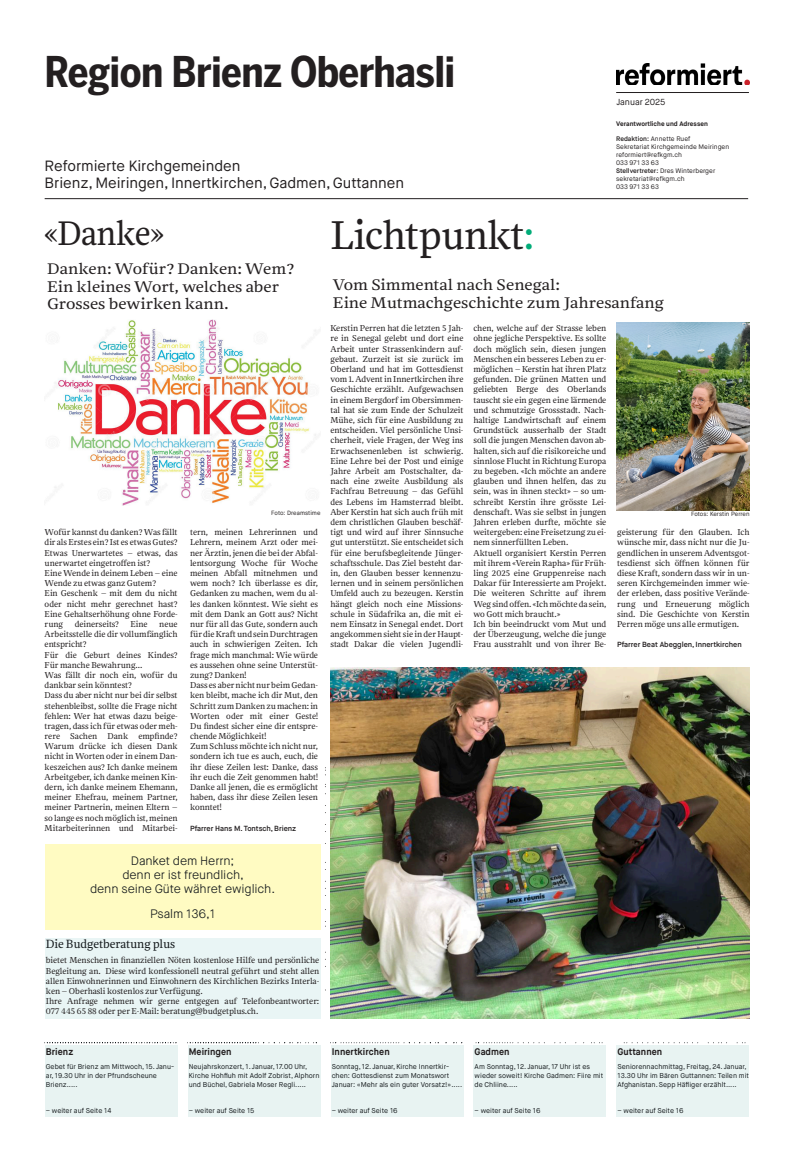
<style>
.page{position:relative;width:794px;height:1166px;background:#fff}
.page>*{position:absolute;margin:0;border:0;box-sizing:border-box;transform-origin:0 0}
.t1{font:700 42px "Benton Sans Cond";letter-spacing:-.015em;color:#231f20}
.t2{font:41.12px "NN Rekja";letter-spacing:-.025em;color:#231f20}
.t3{font:35px "NN Rekja";letter-spacing:-.025em;color:#231f20}
.t4{font:15.75px/17.5px "NN Rekja";letter-spacing:-.005em;color:#231f20;scale:1.11 1}
.t5{font:14.88px/17.5px "Maison Neue";letter-spacing:-.005em;color:#231f20}
.t6{font:300 12.25px/14px "Maison Neue";letter-spacing:-.01em;color:#14191c;text-align:center}
.t7{font:12.25px "NN Rekja";letter-spacing:-.01em;color:#14191c}
.t8{font:700 9.62px "Maison Neue";letter-spacing:.005em;color:#231f20;scale:.95 1}
.t9{font:8.75px/10.2px "NN Rekja";letter-spacing:-.005em;color:#231f20}
.t10{font:8.75px "Maison Neue";letter-spacing:-.005em;color:#231f20}
.t11{font:600 7.44px "Maison Neue";letter-spacing:-.005em;color:#231f20}
.t12{font:7px/8.8px "Maison Neue";color:#14191c}
.t13{font:6.56px/7.9px "Maison Neue";color:#231f20}
.t14{font:700 6.56px "Maison Neue";color:#231f20}
.t15{font:6.12px "Maison Neue";color:#231f20}
.s1{color:#00ac78}
.s2{font-weight:600}
</style>
<div class="page">
<svg style="left:325px;top:767px;width:1px;height:224px"></svg>
<hr style="left:45px;top:198px;width:703px;height:1px;background:#231f20">
<hr style="left:616px;top:92px;width:133px;height:1px;background:#231f20">
<div style="left:45px;top:1045px;width:133px;height:71px;background:#e8f3f2"></div>
<svg style="left:46px;top:1042px;width:131px;height:1px"></svg>
<div style="left:188px;top:1045px;width:132px;height:71px;background:#e8f3f2"></div>
<svg style="left:189px;top:1042px;width:128px;height:1px"></svg>
<div style="left:330px;top:1045px;width:133px;height:71px;background:#e8f3f2"></div>
<svg style="left:330px;top:1042px;width:133px;height:1px"></svg>
<div style="left:473px;top:1045px;width:133px;height:71px;background:#e8f3f2"></div>
<svg style="left:475px;top:1042px;width:128px;height:1px"></svg>
<div style="left:616px;top:1045px;width:133px;height:71px;background:#e8f3f2"></div>
<svg style="left:623px;top:1042px;width:123px;height:1px"></svg>
<img style="left:616px;top:64px;width:133px;height:21px">
<img style="left:54px;top:319px;width:262px;height:187px">
<div style="left:45px;top:844px;width:275px;height:86px;background:#fffbc2"></div>
<img style="left:330px;top:667px;width:419px;height:351px">
<img style="left:616px;top:323px;width:133px;height:187px">
<div style="left:45px;top:938px;width:275px;height:80px;background:#e9f5f5"></div>
<h1 class="t1" style="left:45px;top:53px;width:412px">Region Brienz Oberhasli</h1>
<h3 class="t5" style="left:45px;top:158px;width:361px">Reformierte Kirchgemeinden<br>Brienz, Meiringen, Innertkirchen, Gadmen, Guttannen</h3>
<h3 class="t3" style="left:45px;top:220px;width:121px">«Danke»</h3>
<h2 class="t2" style="left:330px;top:220px;width:206px">Lichtpunkt<span class="s1">:</span></h2>
<p class="t10" style="left:616px;top:98px;width:51px">Januar 2025</p>
<p class="t14" style="left:616px;top:121px;width:93px">Verantwortliche und Adressen</p>
<p class="t13" style="left:616px;top:136px;width:115px"><span class="s2">Redaktion:</span> Annette Ruef<br>Sekretariat Kirchgemeinde Meiringen reformiert@refkgm.ch<br>033 971 33 63<br><span class="s2">Stellvertreter:</span> Dres Winterberger sekretariat@refkgm.ch<br>033 971 33 63</p>
<h3 class="t4" style="left:47px;top:261px;width:224px">Danken: Wofür? Danken: Wem?<br>Ein kleines Wort, welches aber<br>Grosses bewirken kann.</h3>
<p class="t9" style="left:45px;top:528px;width:134px">Wofür kannst du danken? Was fällt dir als Erstes ein? Ist es etwas Gutes?<br>Etwas Unerwartetes – etwas, das unerwartet eingetroffen ist?<br>Eine Wende in deinem Leben – eine<br>Wende zu etwas ganz Gutem?<br>Ein Geschenk – mit dem du nicht oder nicht mehr gerechnet hast?<br>Eine Gehaltserhöhung ohne Forde&shy;rung</p>
<p class="t9" style="left:75px;top:619px;width:46px">deinerseits?</p>
<p class="t9" style="left:131px;top:619px;width:19px">Eine</p>
<p class="t9" style="left:45px;top:620px;width:134px;text-indent:115px">neue<br>Arbeitsstelle die dir vollumfänglich entspricht?<br>Für die Geburt deines Kindes?<br>Für manche Bewahrung...<br>Was fällt dir noch ein, wofür du dankbar sein könntest?<br>Dass du aber nicht nur bei dir selbst stehenbleibst, sollte die Frage nicht fehlen: Wer hat etwas dazu beige&shy;tragen, dass ich für etwas oder meh&shy;rere Sachen Dank empfinde?<br>Warum drücke ich diesen Dank nicht in Worten oder in einem Dan&shy;keszeichen aus? Ich danke meinem<br>Arbeitgeber, ich danke meinen Kin&shy;dern, ich danke meinem Ehemann, meiner Ehefrau, meinem Partner, meiner Partnerin, meinen Eltern – so lange es noch möglich ist, meinen<br>Mitarbeiterinnen und Mitarbei-</p>
<p class="t15" style="left:271px;top:510px;width:51px">Foto: Dreamstime</p>
<p class="t9" style="left:190px;top:528px;width:129px">tern, meinen Lehrerinnen und<br>Lehrern, meinem Arzt oder mei&shy;ner Ärztin, jenen die bei der Abfal&shy;lentsorgung Woche für Woche meinen Abfall mitnehmen und wem noch? Ich überlasse es dir,<br>Gedanken zu machen, wem du al&shy;les danken könntest. Wie sieht es mit dem Dank an Gott aus? Nicht nur für all das Gute, sondern auch für die Kraft und sein Durchtragen auch in schwierigen Zeiten. Ich frage mich manchmal: Wie würde es aussehen ohne seine Unterstüt&shy;zung? Danken!<br>Dass es aber nicht nur beim Gedan&shy;ken bleibt, mache ich dir Mut, den<br>Schritt zum Danken zu machen: in<br>Worten oder mit einer Geste!<br>Du findest sicher eine dir entspre&shy;chende Möglichkeit!<br>Zum Schluss möchte ich nicht nur, sondern ich tue es auch, euch, die ihr diese Zeilen lest: Danke, dass ihr euch die Zeit genommen habt!<br>Danke all jenen, die es ermöglicht haben, dass ihr diese Zeilen lesen konntet!</p>
<p class="t11" style="left:190px;top:825px;width:108px">Pfarrer Hans M. Tontsch, Brienz</p>
<h3 class="t6" style="left:90px;top:855px;width:186px">Danket dem Herrn;<br>denn er ist freundlich,<br>denn seine Güte währet ewiglich.</h3>
<h3 class="t6" style="left:150px;top:907px;width:67px">Psalm 136,1</h3>
<h3 class="t7" style="left:46px;top:939px;width:131px">Die Budgetberatung plus</h3>
<p class="t9" style="left:46px;top:956px;width:275px">bietet Menschen in finanziellen Nöten kostenlose Hilfe und persönliche Begleitung an. Diese wird konfessionell neutral geführt und steht allen allen Einwohnerinnen und Einwohnern des Kirchlichen Bezirks Interla&shy;ken – Oberhasli kostenlos zur Verfügung.<br>Ihre Anfrage nehmen wir gerne entgegen auf Telefonbeantworter:<br>077 445 65 88 oder per E-Mail: beratung@budgetplus.ch.</p>
<h3 class="t4" style="left:333px;top:277px;width:300px">Vom Simmental nach Senegal:<br>Eine Mutmachgeschichte zum Jahresanfang</h3>
<p class="t9" style="left:330px;top:324px;width:134px;text-align:justify">Kerstin Perren hat die letzten 5 Jah&shy;re in Senegal gelebt und dort eine Arbeit unter Strassenkindern auf&shy;gebaut. Zurzeit ist sie zurück im Oberland und hat im Gottesdienst vom 1. Advent in Innertkirchen ihre Geschichte erzählt. Aufgewachsen in einem Bergdorf im Obersimmen&shy;tal hat sie zum Ende der Schulzeit Mühe, sich für eine Ausbildung zu entscheiden. Viel persönliche Unsi&shy;cherheit, viele Fragen, der Weg ins Erwachsenenleben ist schwierig.<br>Eine Lehre bei der Post und einige Jahre Arbeit am Postschalter, da&shy;nach eine zweite Ausbildung als Fachfrau Betreuung – das Gefühl des Lebens im Hamsterrad bleibt.<br>Aber Kerstin hat sich auch früh mit dem christlichen Glauben beschäf&shy;tigt und wird auf ihrer Sinnsuche gut unterstützt. Sie entscheidet sich für eine berufsbegleitende Jünger&shy;schaftsschule. Das Ziel besteht dar&shy;in, den Glauben besser kennenzu&shy;lernen und in seinem persönlichen Umfeld auch zu bezeugen. Kerstin hängt gleich noch eine Missions&shy;schule in Südafrika an, die mit ei&shy;nem Einsatz in Senegal endet. Dort angekommen sieht sie in der Haupt&shy;stadt Dakar die vielen Jugendli-</p>
<p class="t9" style="left:473px;top:324px;width:134px">chen, welche auf der Strasse leben ohne jegliche Perspektive. Es sollte doch möglich sein, diesen jungen Menschen ein besseres Leben zu er&shy;möglichen – Kerstin hat ihren Platz gefunden. Die grünen Matten und geliebten Berge des Oberlands tauscht sie ein gegen eine lärmende und schmutzige Grossstadt. Nach&shy;haltige Landwirtschaft auf einem Grundstück ausserhalb der Stadt soll die jungen Menschen davon ab&shy;halten, sich auf die risikoreiche und sinnlose Flucht in Richtung Europa zu begeben. «Ich möchte an andere glauben und ihnen helfen, das zu sein, was in ihnen steckt» – so um&shy;schreibt Kerstin ihre grösste Lei&shy;denschaft. Was sie selbst in jungen Jahren erleben durfte, möchte sie weitergeben: eine Freisetzung zu ei&shy;nem sinnerfüllten Leben.<br>Aktuell organisiert Kerstin Perren mit ihrem «Verein Rapha» für Früh&shy;ling 2025 eine Gruppenreise nach Dakar für Interessierte am Projekt.<br>Die weiteren Schritte auf ihrem Weg sind offen. «Ich möchte da sein, wo Gott mich braucht.»<br>Ich bin beeindruckt vom Mut und der Überzeugung, welche die junge Frau ausstrahlt und von ihrer Be-</p>
<p class="t15" style="left:691px;top:511px;width:60px">Fotos: Kerstin Perren</p>
<p class="t9" style="left:617px;top:528px;width:134px;text-align:justify">geisterung für den Glauben. Ich wünsche mir, dass nicht nur die Ju&shy;gendlichen in unserem Adventsgot&shy;tesdienst sich öffnen können für diese Kraft, sondern dass wir in un&shy;seren Kirchgemeinden immer wie&shy;der erleben, dass positive Verände&shy;rung und Erneuerung möglich sind. Die Geschichte von Kerstin Perren möge uns alle ermutigen.</p>
<p class="t11" style="left:617px;top:641px;width:126px">Pfarrer Beat Abegglen, Innertkirchen</p>
<p class="t8" style="left:46px;top:1047px;width:30px">Brienz</p>
<p class="t12" style="left:46px;top:1063px;width:130px">Gebet für Brienz am Mittwoch, 15. Janu&shy;ar, 19.30 Uhr in der Pfrundscheune<br>Brienz.....</p>
<p class="t12" style="left:46px;top:1106px;width:67px">– weiter auf Seite 14</p>
<p class="t8" style="left:189px;top:1047px;width:47px">Meiringen</p>
<p class="t12" style="left:189px;top:1063px;width:132px">Neujahrskonzert, 1. Januar, 17.00 Uhr,<br>Kirche Hohfluh mit Adolf Zobrist, Alphorn und Büchel, Gabriela Moser Regli.....</p>
<p class="t12" style="left:189px;top:1106px;width:67px">– weiter auf Seite 15</p>
<p class="t8" style="left:332px;top:1047px;width:63px">Innertkirchen</p>
<p class="t12" style="left:332px;top:1063px;width:132px">Sonntag, 12. Januar, Kirche Innertkir&shy;chen: Gottesdienst zum Monatswort<br>Januar: «Mehr als ein guter Vorsatz!».....</p>
<p class="t12" style="left:332px;top:1106px;width:67px">– weiter auf Seite 16</p>
<p class="t8" style="left:474px;top:1047px;width:38px">Gadmen</p>
<p class="t12" style="left:474px;top:1063px;width:130px">Am Sonntag, 12. Januar, 17 Uhr ist es wieder soweit! Kirche Gadmen: Fiire mit de Chliine.....</p>
<p class="t12" style="left:474px;top:1106px;width:67px">– weiter auf Seite 16</p>
<p class="t8" style="left:617px;top:1047px;width:49px">Guttannen</p>
<p class="t12" style="left:617px;top:1063px;width:133px">Seniorennachmittag, Freitag, 24. Januar,<br>13.30 Uhr im Bären Guttannen: Teilen mit<br>Afghanistan. Sepp Häfliger erzählt.....</p>
<p class="t12" style="left:617px;top:1106px;width:67px">– weiter auf Seite 16</p>
</div>
